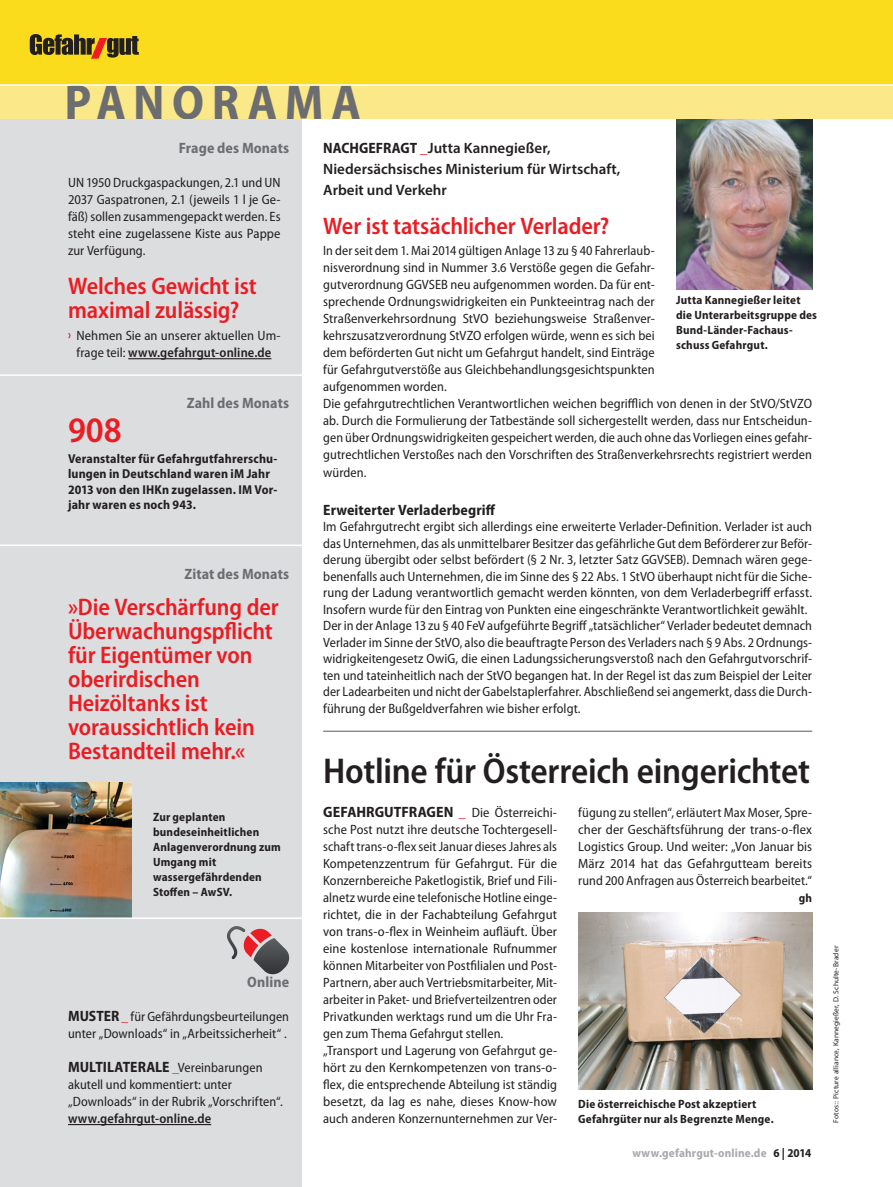
<style>
.page{position:relative;width:893px;height:1187px;background:#fff}
.page>*{position:absolute;margin:0;border:0;box-sizing:border-box;transform-origin:0 0}
.Titel_3{font:700 semi-condensed 49.5px "Myriad Pro";letter-spacing:.155em;color:#6c6d70}
.Titel_2{font:600 semi-condensed 36px "Myriad Pro";letter-spacing:-.01em;color:#231f20}
.Titel_2-2{font:600 semi-condensed 36px "Myriad Pro";color:#e91d23}
.Titel_1{font:600 semi-condensed 24px/24px "Myriad Pro";letter-spacing:-.005em;color:#e91d23}
.Dachzeile_2{font:600 15px/21px "Myriad Pro";color:#231f20}
.Zwischenüberschrift{font:700 semi-condensed 15px "Myriad Pro";letter-spacing:.005em;color:#6c6d70}
.Grundtext{font:700 semi-condensed 15px "Myriad Pro";color:#231f20}
.Zwischenüberschrift-2{font:700 semi-condensed 15px "Myriad Pro";letter-spacing:.01em;color:#231f20}
.Grundtext_2{font:semi-condensed 13.5px/17px "Myriad Pro";letter-spacing:.005em;color:#231f20;text-align:justify}
.Grundtext-2{font:semi-condensed 13.5px/17px "Myriad Pro";letter-spacing:.005em;color:#231f20;text-align:justify}
.Aufzählung_Zeichen{font:semi-condensed 13.5px/17px "Myriad Pro";letter-spacing:.005em;color:#231f20;text-align:center}
.Grundtext-3{font:600 semi-condensed 13.5px "Myriad Pro";letter-spacing:.01em;color:#231f20}
.Stichzeile{font:700 semi-condensed 12.9px/15px "Myriad Pro";letter-spacing:.01em;color:#231f20}
.Bildunterschrift{font:700 semi-condensed 12px/15px "Myriad Pro";letter-spacing:.015em;color:#231f20}
.Fusszeile{font:700 semi-condensed 12px "Myriad Pro";letter-spacing:.015em;color:#a8a9ad}
.Grundtext-4{font:700 semi-condensed 12px "Myriad Pro";color:#231f20}
.t1{font:10.5px "Myriad Arabic";letter-spacing:.01em;color:#231f20}
.s1{font-weight:700;font-stretch:semi-condensed}
.s2{font-weight:700;font-stretch:semi-expanded;color:#e91d23}
.s3{font-weight:700;font-stretch:normal;color:#e91d23}
.s4{font-weight:600}
.s5{font-stretch:semi-expanded;font-size:13.5px;color:#e91d23}
.s6{font-weight:400;font-size:13.5px}
.s7{font-weight:700;font-size:15px}
.s8{color:#231f20}
</style>
<div class="page">
<div style="left:0;top:0;width:893px;height:84px;background:#fadc1d"></div>
<div style="left:0;top:86px;width:893px;height:33px;background:#fbe889"></div>
<svg style="left:30px;top:34px;width:109px;height:25px"></svg>
<div style="left:0;top:119px;width:302px;height:1067px;background:#dcdddf"></div>
<img style="left:676px;top:119px;width:136px;height:170px">
<hr style="left:323px;top:730px;width:489px;height:1px;background:#6c6d70">
<img style="left:578px;top:912px;width:234px;height:177px">
<img style="left:0;top:782px;width:132px;height:135px">
<hr style="left:128px;top:358px;width:143px;height:1px;background:#231f20">
<hr style="left:0;top:374px;width:302px;height:2px;background:#fff">
<hr style="left:0;top:544px;width:302px;height:2px;background:#fff">
<svg style="left:227px;top:926px;width:62px;height:49px"></svg>
<hr style="left:68px;top:1123px;width:143px;height:1px;background:#231f20">
<hr style="left:0;top:917px;width:302px;height:1px;background:#fff">
<p class="Titel_3" style="left:64px;top:75px;width:298px">PANORAMA</p>
<p class="Dachzeile_2" style="left:323px;top:137px;width:299px"><span class="s1">NACHGEFRAGT</span> <span class="s2">_</span>Jutta Kannegießer,<br>Niedersächsisches Ministerium für Wirtschaft,<br>Arbeit und Verkehr</p>
<p class="Titel_1" style="left:323px;top:214px;width:288px">Wer ist tatsächlicher Verlader?</p>
<p class="Grundtext_2" style="left:323px;top:242px;width:333px">In der seit dem 1. Mai 2014 gültigen Anlage 13 zu § 40 Fahrerlaub&shy;nisverordnung sind in Nummer 3.6 Verstöße gegen die Gefahr&shy;gutverordnung GGVSEB neu aufgenommen worden. Da für ent&shy;sprechende Ordnungswidrigkeiten ein Punkteeintrag nach der Straßenverkehrsordnung StVO beziehungsweise Straßenver&shy;kehrszusatzverordnung StVZO erfolgen würde, wenn es sich bei dem beförderten Gut nicht um Gefahrgut handelt, sind Einträge für Gefahrgutverstöße aus Gleichbehandlungsgesichtspunkten aufgenommen worden.</p>
<p class="Grundtext_2" style="left:323px;top:395px;width:490px">Die gefahrgutrechtlichen Verantwortlichen weichen begrifflich von denen in der StVO/StVZO ab. Durch die Formulierung der Tatbestände soll sichergestellt werden, dass nur Entscheidun&shy;gen über Ordnungswidrigkeiten gespeichert werden, die auch ohne das Vorliegen eines gefahr&shy;gutrechtlichen Verstoßes nach den Vorschriften des Straßenverkehrsrechts registriert werden würden.</p>
<p class="Zwischenüberschrift-2" style="left:323px;top:501px;width:174px">Erweiterter Verladerbegriff</p>
<p class="Grundtext_2" style="left:323px;top:518px;width:490px;line-height:16.5px">Im Gefahrgutrecht ergibt sich allerdings eine erweiterte Verlader-Definition. Verlader ist auch das Unternehmen, das als unmittelbarer Besitzer das gefährliche Gut dem Beförderer zur Beför&shy;derung übergibt oder selbst befördert (§ 2 Nr. 3, letzter Satz GGVSEB). Demnach wären gege&shy;benenfalls auch Unternehmen, die im Sinne des § 22 Abs. 1 StVO überhaupt nicht für die Siche&shy;rung der Ladung verantwortlich gemacht werden könnten, von dem Verladerbegriff erfasst.<br>Insofern wurde für den Eintrag von Punkten eine eingeschränkte Verantwortlichkeit gewählt.</p>
<p class="Grundtext_2" style="left:323px;top:617px;width:490px;line-height:16.5px">Der in der Anlage 13 zu § 40 FeV aufgeführte Begriff „tatsächlicher“ Verlader bedeutet demnach Verlader im Sinne der StVO, also die beauftragte Person des Verladers nach § 9 Abs. 2 Ordnungs&shy;widrigkeitengesetz OwiG, die einen Ladungssicherungsverstoß nach den Gefahrgutvorschrif&shy;ten und tateinheitlich nach der StVO begangen hat. In der Regel ist das zum Beispiel der Leiter der Ladearbeiten und nicht der Gabelstaplerfahrer. Abschließend sei angemerkt, dass die Durch&shy;führung der Bußgeldverfahren wie bisher erfolgt.</p>
<p class="Zwischenüberschrift" style="left:179px;top:140px;width:112px">Frage des Monats</p>
<p class="Grundtext-2" style="left:68px;top:174px;width:214px">UN 1950 Druckgaspackungen, 2.1 und UN 2037 Gaspatronen, 2.1 (jeweils 1 l je Ge&shy;fäß) sollen zusammengepackt werden. Es steht eine zugelassene Kiste aus Pappe zur Verfügung.</p>
<p class="Titel_1" style="left:68px;top:274px;width:190px">Welches Gewicht ist maximal zulässig?</p>
<p class="Aufzählung_Zeichen" style="left:68px;top:327px;width:214px"><span class="s3">Ű</span> Nehmen Sie an unserer aktuellen Um&shy;frage teil: <span class="s4">www.gefahrgut-online.de</span></p>
<p class="Bildunterschrift" style="left:676px;top:292px;width:126px">Jutta Kannegießer leitet</p>
<p class="Bildunterschrift" style="left:676px;top:307px;width:142px">die Unterarbeitsgruppe des<br>Bund-Länder-Fachaus&shy;schuss Gefahrgut.</p>
<p class="Zwischenüberschrift" style="left:187px;top:395px;width:104px">Zahl des Monats</p>
<p class="Titel_2-2" style="left:68px;top:410px;width:55px">908</p>
<p class="Stichzeile" style="left:68px;top:452px;width:211px">Veranstalter für Gefahrgutfahrerschu&shy;lungen in Deutschland waren iM Jahr 2013 von den IHKn zugelassen. IM Vor&shy;jahr waren es noch 943.</p>
<p class="Zwischenüberschrift" style="left:185px;top:565px;width:106px">Zitat des Monats</p>
<p class="Titel_1" style="left:68px;top:595px;width:212px">»Die Verschärfung der<br>Überwachungspflicht für Eigentümer von oberirdischen<br>Heizöltanks ist voraussichtlich kein<br>Bestandteil mehr.«</p>
<p class="Titel_2" style="left:323px;top:750px;width:488px">Hotline für Österreich eingerichtet</p>
<p class="Grundtext" style="left:323px;top:803px;width:235px">GEFAHRGUTFRAGEN <span class="s5">_</span> <span class="s6">Die Österreichi-</span></p>
<p class="Grundtext-2" style="left:323px;top:821px;width:235px">sche Post nutzt ihre deutsche Tochtergesell&shy;schaft trans-o-flex seit Januar dieses Jahres als Kompetenzzentrum für Gefahrgut. Für die Konzernbereiche Paketlogistik, Brief und Fili&shy;alnetz wurde eine telefonische Hotline einge&shy;richtet, die in der Fachabteilung Gefahrgut von trans-o-flex in Weinheim aufläuft. Über eine kostenlose internationale Rufnummer können Mitarbeiter von Postfilialen und Post-Partnern, aber auch Vertriebsmitarbeiter, Mit&shy;arbeiter in Paket- und Briefverteilzentren oder Privatkunden werktags rund um die Uhr Fra&shy;gen zum Thema Gefahrgut stellen.</p>
<p class="Grundtext-2" style="left:323px;top:1042px;width:235px">„Transport und Lagerung von Gefahrgut ge&shy;hört zu den Kernkompetenzen von trans-o&shy;flex, die entsprechende Abteilung ist ständig besetzt, da lag es nahe, dieses Know-how auch anderen Konzernunternehmen zur Ver-</p>
<p class="Grundtext-2" style="left:578px;top:804px;width:235px">fügung zu stellen“, erläutert Max Moser, Spre&shy;cher der Geschäftsführung der trans-o-flex Logistics Group. Und weiter: „Von Januar bis März 2014 hat das Gefahrgutteam bereits rund 200 Anfragen aus Österreich bearbeitet.“</p>
<p class="Grundtext-4" style="left:799px;top:891px;width:15px">gh</p>
<p class="Bildunterschrift" style="left:153px;top:809px;width:74px">Zur geplanten</p>
<p class="Bildunterschrift" style="left:153px;top:824px;width:108px">bundeseinheitlichen</p>
<p class="Bildunterschrift" style="left:153px;top:839px;width:129px">Anlagenverordnung zum<br>Umgang mit</p>
<p class="Bildunterschrift" style="left:153px;top:869px;width:110px">wassergefährdenden</p>
<p class="Bildunterschrift" style="left:153px;top:884px;width:81px">Stoffen – AwSV.</p>
<p class="Zwischenüberschrift" style="left:247px;top:973px;width:43px">Online</p>
<p class="Grundtext-2" style="left:68px;top:1008px;width:223px"><span class="s7">MUSTER</span> <span class="s2">_</span> für Gefährdungsbeurteilungen unter „Downloads“ in „Arbeitssicherheit“ .</p>
<p class="Grundtext-2" style="left:68px;top:1059px;width:196px"><span class="s7">MULTILATERALE</span> <span class="s2">_</span>Vereinbarungen</p>
<p class="Grundtext-2" style="left:68px;top:1076px;width:165px">akutell und kommentiert: unter</p>
<p class="Grundtext-2" style="left:68px;top:1093px;width:216px">„Downloads“ in der Rubrik „Vorschriften“.</p>
<p class="Grundtext-3" style="left:68px;top:1111px;width:145px">www.gefahrgut-online.de</p>
<p class="Bildunterschrift" style="left:578px;top:1096px;width:179px">Die österreichische Post akzeptiert</p>
<p class="Bildunterschrift" style="left:578px;top:1111px;width:197px">Gefahrgüter nur als Begrenzte Menge.</p>
<p class="Fusszeile" style="left:633px;top:1146px;width:180px">www.gefahrgut-online.de <span class="s8">6 | 2014</span></p>
<p class="t1" style="left:829px;top:1122px;width:178px;rotate:-90deg">Fotos:: Picture alliance, Kannegießer, D. Schulte-Brader</p>
</div>
